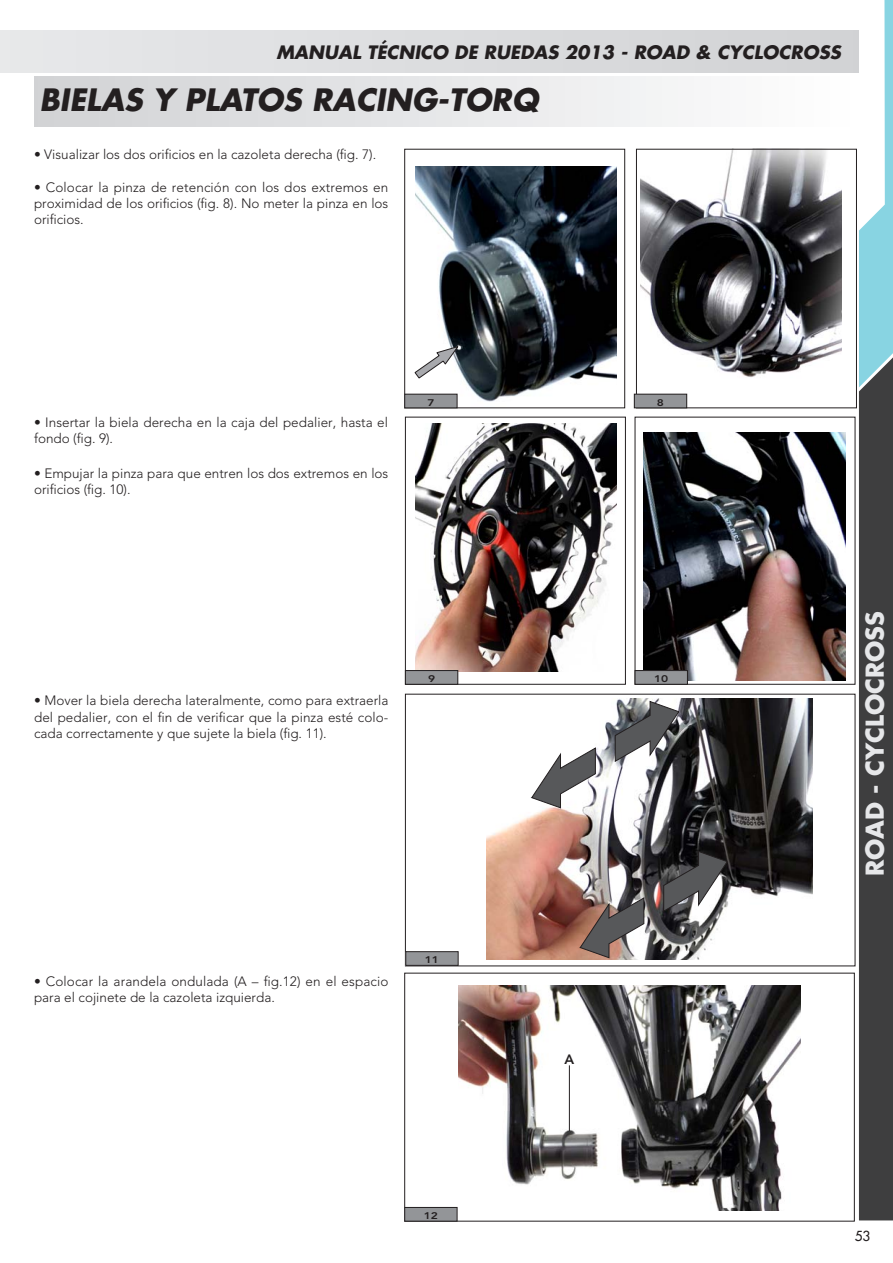
<style>
.page{position:relative;width:893px;height:1263px;background:#fff}
.page>*{position:absolute;margin:0;border:0;box-sizing:border-box;transform-origin:0 0}
.t1{font:italic 700 30px "Futura";color:#231f20}
.t2{font:700 24px "Futura";color:#e6e7e9}
.t3{font:italic 700 18px "Futura";color:#231f20}
.Normale{font:300 13.5px/16.2px "Avenir";color:#231f20}
.t4{font:13.5px "Futura";color:#231f20}
.t5{font:800 13.5px "Avenir";color:#231f20}
.Normale-2{font:800 9.6px "Avenir";color:#231f20;scale:1.25 1}
</style>
<div class="page">
<svg style="left:859px;top:0;width:34px;height:1220px;background:#657275"></svg>
<div style="left:34px;top:77px;width:825px;height:49px;background:linear-gradient(to right,#d1d2d4,#fff)"></div>
<div style="left:0;top:30px;width:859px;height:43px;background:#dcdddf"></div>
<img style="left:415px;top:424px;width:201px;height:248px">
<img style="left:641px;top:151px;width:201px;height:246px">
<div style="left:404px;top:149px;width:221px;height:259px;border:1px solid #231f20"></div>
<img style="left:416px;top:166px;width:201px;height:240px">
<div style="left:405px;top:394px;width:52px;height:14px;background:#939598"></div>
<div style="left:404px;top:394px;width:53px;height:14px;border:1px solid #231f20"></div>
<div style="left:636px;top:149px;width:221px;height:259px;border:1px solid #231f20"></div>
<div style="left:634px;top:394px;width:53px;height:14px;background:#939598"></div>
<div style="left:634px;top:394px;width:53px;height:14px;border:1px solid #231f20"></div>
<svg style="left:414px;top:346px;width:45px;height:33px"></svg>
<div style="left:405px;top:417px;width:221px;height:268px;border:1px solid #231f20"></div>
<img style="left:644px;top:433px;width:201px;height:248px">
<div style="left:406px;top:952px;width:52px;height:13px;background:#939598"></div>
<div style="left:405px;top:951px;width:54px;height:15px;border:1px solid #231f20"></div>
<div style="left:404px;top:973px;width:451px;height:248px;border:1px solid #231f20"></div>
<img style="left:458px;top:986px;width:342px;height:225px">
<div style="left:405px;top:1207px;width:52px;height:14px;background:#939598"></div>
<div style="left:404px;top:1207px;width:53px;height:14px;border:1px solid #231f20"></div>
<hr style="left:569px;top:1065px;width:1px;height:66px;background:#231f20">
<div style="left:405px;top:670px;width:53px;height:14px;background:#939598"></div>
<div style="left:405px;top:670px;width:53px;height:15px;border:1px solid #231f20"></div>
<div style="left:635px;top:670px;width:52px;height:14px;background:#939598"></div>
<div style="left:635px;top:670px;width:53px;height:15px;border:1px solid #231f20"></div>
<img style="left:486px;top:699px;width:326px;height:260px">
<svg style="left:614px;top:700px;width:66px;height:63px"></svg>
<svg style="left:531px;top:747px;width:65px;height:62px"></svg>
<svg style="left:663px;top:850px;width:65px;height:63px;background:#5e5e5f"></svg>
<svg style="left:579px;top:896px;width:66px;height:63px;background:#897975"></svg>
<h3 class="t3" style="left:276px;top:39px;width:566px">MANUAL TÉCNICO DE RUEDAS 2013 - ROAD &amp; CYCLOCROSS</h3>
<p class="t1" style="left:39px;top:79px;width:500px">BIELAS Y PLATOS RACING-TORQ</p>
<p class="Normale" style="left:34px;top:146px;width:344px">• Visualizar los dos orificios en la cazoleta derecha (fig. 7).</p>
<p class="Normale" style="left:34px;top:179px;width:356px;text-align:justify">• Colocar la pinza de retención con los dos extremos en proximidad de los orificios (fig. 8). No meter la pinza en los orificios.</p>
<p class="Normale" style="left:34px;top:414px;width:355px">• Insertar la biela derecha en la caja del pedalier, hasta el fondo (fig. 9).</p>
<p class="Normale" style="left:34px;top:465px;width:356px">• Empujar la pinza para que entren los dos extremos en los orificios (fig. 10).</p>
<p class="Normale-2" style="left:427px;top:397px;width:7px">7</p>
<p class="Normale-2" style="left:657px;top:397px;width:7px">8</p>
<p class="Normale" style="left:34px;top:692px;width:356px;text-align:justify">• Mover la biela derecha lateralmente, como para extraerla del pedalier, con el fin de verificar que la pinza esté colo&shy;cada correctamente y que sujete la biela (fig. 11).</p>
<p class="Normale-2" style="left:428px;top:673px;width:7px">9</p>
<p class="Normale-2" style="left:654px;top:673px;width:13px">10</p>
<p class="Normale" style="left:34px;top:973px;width:356px">• Colocar la arandela ondulada (A – fig.12) en el espacio para el cojinete de la cazoleta izquierda.</p>
<p class="Normale-2" style="left:425px;top:954px;width:13px">11</p>
<p class="Normale-2" style="left:424px;top:1210px;width:13px">12</p>
<p class="t5" style="left:564px;top:1051px;width:11px">A</p>
<h2 class="t2" style="left:858px;top:876px;width:267px;rotate:-90deg">ROAD - CYCLOCROSS</h2>
<p class="t4" style="left:855px;top:1227px;width:17px">53</p>
</div>
